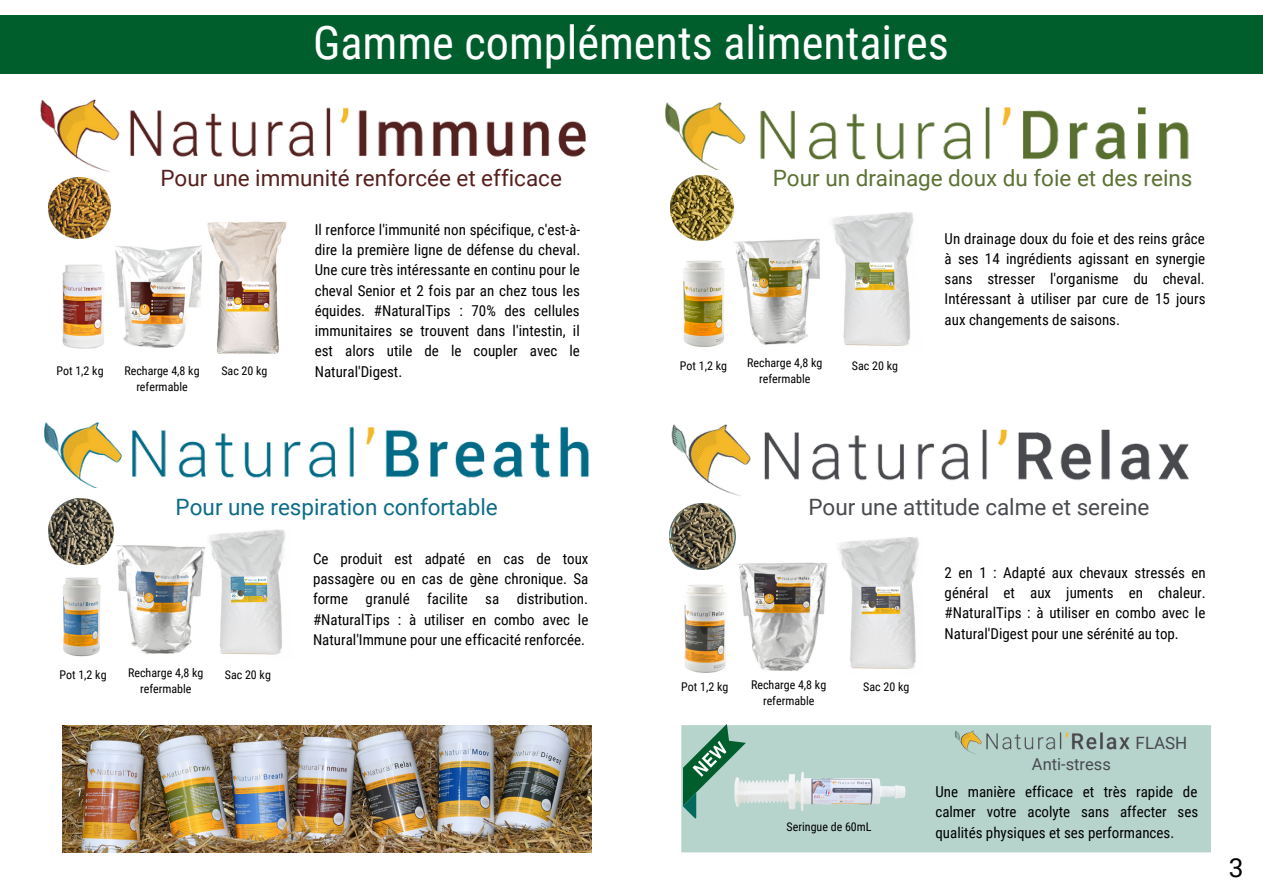
<style>
.page{position:relative;width:1263px;height:894px;background:#fff}
.page>*{position:absolute;margin:0;border:0;box-sizing:border-box;transform-origin:0 0}
.t1{font:46.35px "Roboto Condensed";color:#fff}
.t2{font:26.25px "Roboto";color:#000}
.t3{font:22.5px "Roboto";color:#55201e}
.t4{font:22.5px "Roboto";color:#5c7133}
.t5{font:22.5px "Roboto";color:#484a4e}
.t6{font:22.5px "Roboto";color:#0c6c88}
.t7{font:16.95px "Roboto";color:#484a4e}
.t8{font:16.5px "Roboto";color:#484a4e}
.t9{font:15px/20.2px "Roboto Condensed";color:#000;text-align:justify}
.t10{font:12px/16px "Roboto Condensed";color:#000;text-align:center}
</style>
<div class="page">
<img style="left:62px;top:264px;width:42px;height:84px">
<img style="left:115px;top:245px;width:87px;height:103px">
<img style="left:207px;top:221px;width:80px;height:133px">
<img style="left:683px;top:260px;width:42px;height:87px">
<img style="left:734px;top:239px;width:86px;height:106px">
<img style="left:63px;top:577px;width:38px;height:80px">
<img style="left:116px;top:545px;width:90px;height:109px">
<img style="left:684px;top:584px;width:42px;height:89px">
<img style="left:738px;top:562px;width:89px;height:109px">
<img style="left:832px;top:212px;width:82px;height:134px">
<img style="left:838px;top:537px;width:81px;height:132px">
<img style="left:209px;top:529px;width:76px;height:126px">
<div style="left:0;top:15px;width:1263px;height:59px;background:#005e2d"></div>
<div style="left:681px;top:725px;width:530px;height:127px;background:#b6d3cc"></div>
<img style="left:746px;top:760px;width:167px;height:54px">
<svg style="left:683px;top:724px;width:63px;height:94px;background:#85b3a1"></svg>
<img style="left:62px;top:725px;width:529px;height:127px">
<img style="left:951px;top:725px;width:183px;height:32px">
<img style="left:40px;top:99px;width:546px;height:73px">
<img style="left:44px;top:422px;width:545px;height:65px">
<img style="left:665px;top:102px;width:524px;height:67px">
<img style="left:671px;top:424px;width:518px;height:72px">
<img style="left:669px;top:503px;width:66px;height:66px">
<img style="left:49px;top:498px;width:65px;height:66px">
<img style="left:671px;top:175px;width:63px;height:65px">
<img style="left:49px;top:178px;width:62px;height:60px">
<h1 class="t1" style="left:313px;top:16px;width:637px">Gamme compléments alimentaires</h1>
<h3 class="t3" style="left:160px;top:165px;width:403px">Pour une immunité renforcée et efficace</h3>
<h3 class="t4" style="left:773px;top:165px;width:421px">Pour un drainage doux du foie et des reins</h3>
<p class="t9" style="left:315px;top:219px;width:267px">Il renforce l'immunité non spécifique, c'est-à&shy;dire la première ligne de défense du cheval.<br>Une cure très intéressante en continu pour le cheval Senior et 2 fois par an chez tous les équides. #NaturalTips : 70% des cellules immunitaires se trouvent dans l'intestin, il est alors utile de le coupler avec le</p>
<p class="t10" style="left:56px;top:362px;width:49px">Pot 1,2 kg</p>
<p class="t10" style="left:124px;top:362px;width:77px">Recharge 4,8 kg</p>
<p class="t9" style="left:315px;top:361px;width:89px">Natural'Digest.</p>
<p class="t10" style="left:136px;top:378px;width:53px">refermable</p>
<p class="t10" style="left:221px;top:362px;width:48px">Sac 20 kg</p>
<p class="t10" style="left:680px;top:358px;width:49px">Pot 1,2 kg</p>
<p class="t10" style="left:747px;top:354px;width:77px">Recharge 4,8 kg refermable</p>
<p class="t10" style="left:852px;top:358px;width:48px">Sac 20 kg</p>
<p class="t9" style="left:945px;top:228px;width:262px">Un drainage doux du foie et des reins grâce à ses 14 ingrédients agissant en synergie sans stresser l'organisme du cheval.<br>Intéressant à utiliser par cure de 15 jours aux changements de saisons.</p>
<h3 class="t6" style="left:176px;top:493px;width:324px">Pour une respiration confortable</h3>
<p class="t10" style="left:59px;top:666px;width:49px">Pot 1,2 kg</p>
<p class="t10" style="left:128px;top:665px;width:77px">Recharge 4,8 kg refermable</p>
<p class="t10" style="left:225px;top:666px;width:48px">Sac 20 kg</p>
<p class="t9" style="left:313px;top:548px;width:277px">Ce produit est adpaté en cas de toux passagère ou en cas de gène chronique. Sa forme granulé facilite sa distribution. #NaturalTips : à utiliser en combo avec le Natural'Immune pour une efficacité renforcée.</p>
<h3 class="t5" style="left:808px;top:494px;width:343px">Pour une attitude calme et sereine</h3>
<p class="t10" style="left:681px;top:678px;width:49px">Pot 1,2 kg</p>
<p class="t10" style="left:751px;top:676px;width:77px">Recharge 4,8 kg refermable</p>
<p class="t10" style="left:863px;top:678px;width:48px">Sac 20 kg</p>
<p class="t10" style="left:787px;top:818px;width:86px">Seringue de 60mL</p>
<p class="t9" style="left:945px;top:562px;width:263px">2 en 1 : Adapté aux chevaux stressés en général et aux juments en chaleur. #NaturalTips : à utiliser en combo avec le Natural'Digest pour une sérénité au top.</p>
<p class="t8" style="left:1032px;top:754px;width:80px">Anti-stress</p>
<p class="t7" style="left:1136px;top:733px;width:53px">FLASH</p>
<p class="t9" style="left:935px;top:781px;width:264px">Une manière efficace et très rapide de calmer votre acolyte sans affecter ses qualités physiques et ses performances.</p>
<h2 class="t2" style="left:1229px;top:852px;width:16px">3</h2>
</div>
